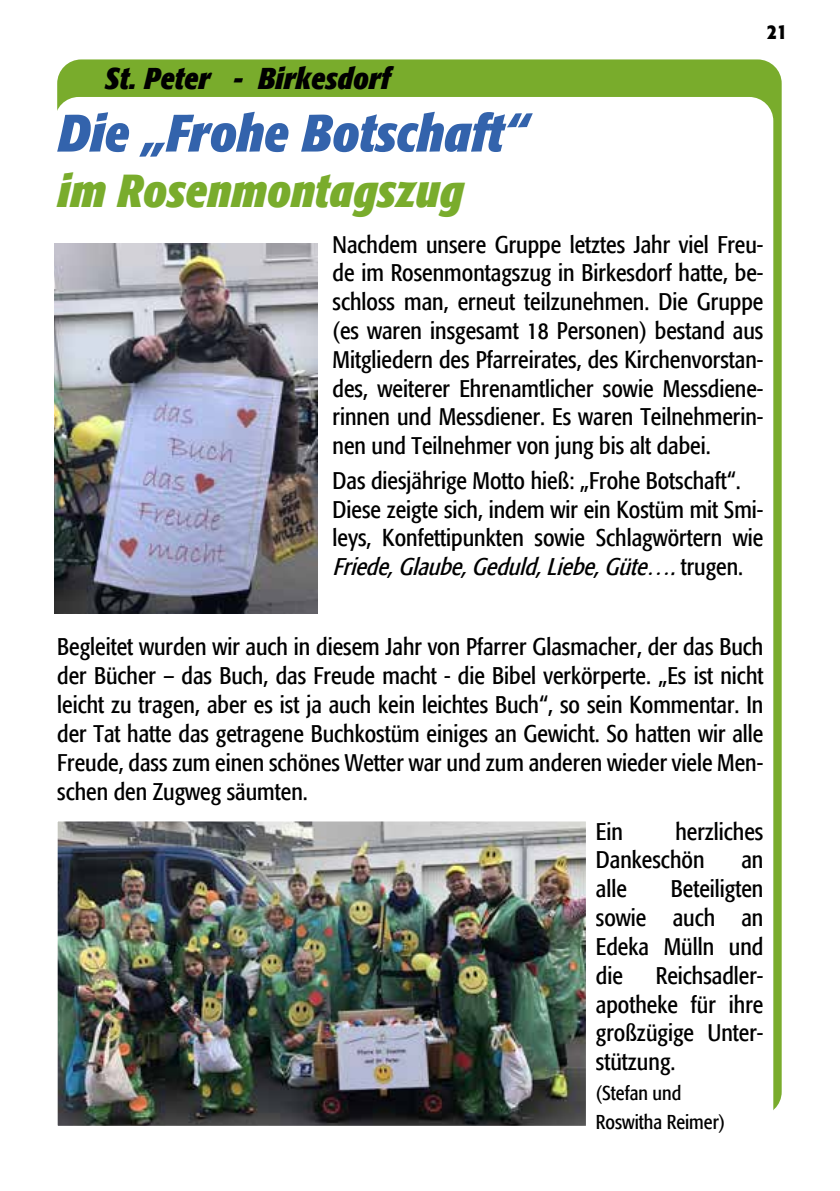
<style>
.page{position:relative;width:840px;height:1191px;background:#fff}
.page>*{position:absolute;margin:0;border:0;box-sizing:border-box;transform-origin:0 0}
.t1{font:italic 700 52px "Formata Condensed BQ";color:#3363ac}
.t2{font:italic 700 46px "Formata Condensed BQ";color:#79ac2c}
.t3{font:italic 700 30px "Formata Condensed BQ";color:#000}
.t4{font:24px/28.8px "Formata Condensed BQ";color:#000;text-align:justify}
.t5{font:20px/28.8px "Formata Condensed BQ";color:#000}
.t6{font:700 20px "Formata";color:#000;scale:.85 1}
.s1{font-style:italic}
</style>
<div class="page">
<div style="left:57px;top:59px;width:724px;height:1056px;background:#79ac2c;border-radius:24px"></div>
<div style="left:55px;top:97px;width:717px;height:1067px;background:#fff;border-radius:24px"></div>
<img style="left:55px;top:244px;width:262px;height:370px">
<img style="left:59px;top:822px;width:525px;height:302px">
<div style="left:48px;top:811px;width:547px;height:324px;border:10px solid #fff"></div>
<p class="t6" style="left:766px;top:20px;width:25px">21</p>
<p class="t3" style="left:104px;top:59px;width:287px">St. Peter - Birkesdorf</p>
<h1 class="t1" style="left:57px;top:101px;width:471px">Die „Frohe Botschaft“</h1>
<h2 class="t2" style="left:57px;top:162px;width:407px">im Rosenmontagszug</h2>
<p class="t4" style="left:332px;top:230px;width:432px">Nachdem unsere Gruppe letztes Jahr viel Freu&shy;de im Rosenmontagszug in Birkesdorf hatte, be&shy;schloss man, erneut teilzunehmen. Die Gruppe (es waren insgesamt 18 Personen) bestand aus Mitgliedern des Pfarreirates, des Kirchenvorstan&shy;des, weiterer Ehrenamtlicher sowie Messdiene&shy;rinnen und Messdiener. Es waren Teilnehmerin&shy;nen und Teilnehmer von jung bis alt dabei.</p>
<p class="t4" style="left:332px;top:466px;width:432px;text-align:left">Das diesjährige Motto hieß: „Frohe Botschaft“.<br>Diese zeigte sich, indem wir ein Kostüm mit Smi&shy;leys, Konfettipunkten sowie Schlagwörtern wie <span class="s1">Friede,Glaube,Geduld,Liebe,Güte….</span>t r u g e n .</p>
<p class="t4" style="left:57px;top:633px;width:707px">Begleitet wurden wir auch in diesem Jahr von Pfarrer Glasmacher, der das Buch der Bücher – das Buch, das Freude macht - die Bibel verkörperte. „Es ist nicht leicht zu tragen, aber es ist ja auch kein leichtes Buch“, so sein Kommentar. In der Tat hatte das getragene Buchkostüm einiges an Gewicht. So hatten wir alle Freude, dass zum einen schönes Wetter war und zum anderen wieder viele Men&shy;schen den Zugweg säumten.</p>
<p class="t4" style="left:595px;top:817px;width:28px">Ein</p>
<p class="t4" style="left:595px;top:817px;width:169px;text-indent:79px">herzliches<br>Dankeschön</p>
<p class="t4" style="left:741px;top:846px;width:23px">an</p>
<p class="t4" style="left:595px;top:874px;width:169px;text-indent:75px">Beteiligten sowie auch an Edeka Mülln und die</p>
<p class="t4" style="left:595px;top:874px;width:32px">alle</p>
<p class="t4" style="left:595px;top:961px;width:169px;text-indent:60px">Reichsadler&shy;apotheke für ihre großzügige Unter&shy;stützung.</p>
<p class="t5" style="left:595px;top:1078px;width:131px">(Stefan und<br>Roswitha Reimer)</p>
</div>
